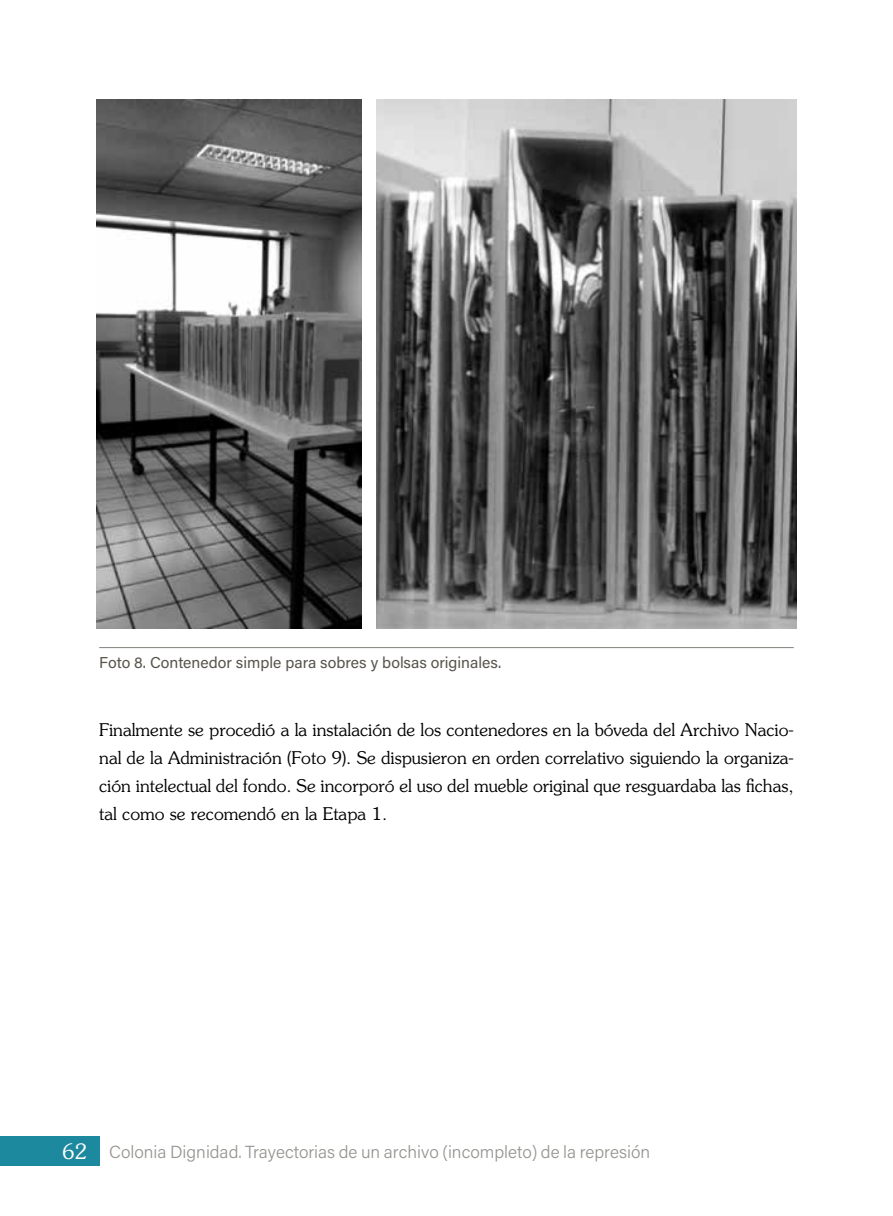
<style>
.page{position:relative;width:893px;height:1216px;background:#fff}
.page>*{position:absolute;margin:0;border:0;box-sizing:border-box;transform-origin:0 0}
.t1{font:300 17.5px/28px "Souvenir Std";color:#000;text-align:justify}
.t2{font:300 17.5px "Acumin Pro";color:#959490}
.t3{font:15.75px "Acumin Pro";color:#57544b}
.s1{font-family:"Souvenir Std";font-size:21px;color:#fff}
</style>
<div class="page">
<div style="left:0;top:1136px;width:99px;height:30px;background:#1d899e"></div>
<hr style="left:99px;top:647px;width:695px;height:1px;background:#81807a">
<img style="left:97px;top:99px;width:265px;height:529px">
<img style="left:376px;top:99px;width:420px;height:529px">
<p class="t3" style="left:99px;top:651px;width:404px">Foto 8. Contenedor simple para sobres y bolsas originales.</p>
<p class="t1" style="left:99px;top:715px;width:696px">Finalmente se procedió a la instalación de los contenedores en la bóveda del Archivo Nacio&shy;nal de la Administración (Foto 9). Se dispusieron en orden correlativo siguiendo la organiza&shy;ción intelectual del fondo. Se incorporó el uso del mueble original que resguardaba las fichas, tal como se recomendó en la Etapa 1.</p>
<p class="t2" style="left:62px;top:1140px;width:590px"><span class="s1">62</span> Colonia Dignidad. Trayectorias de un archivo (incompleto) de la represión</p>
</div>
